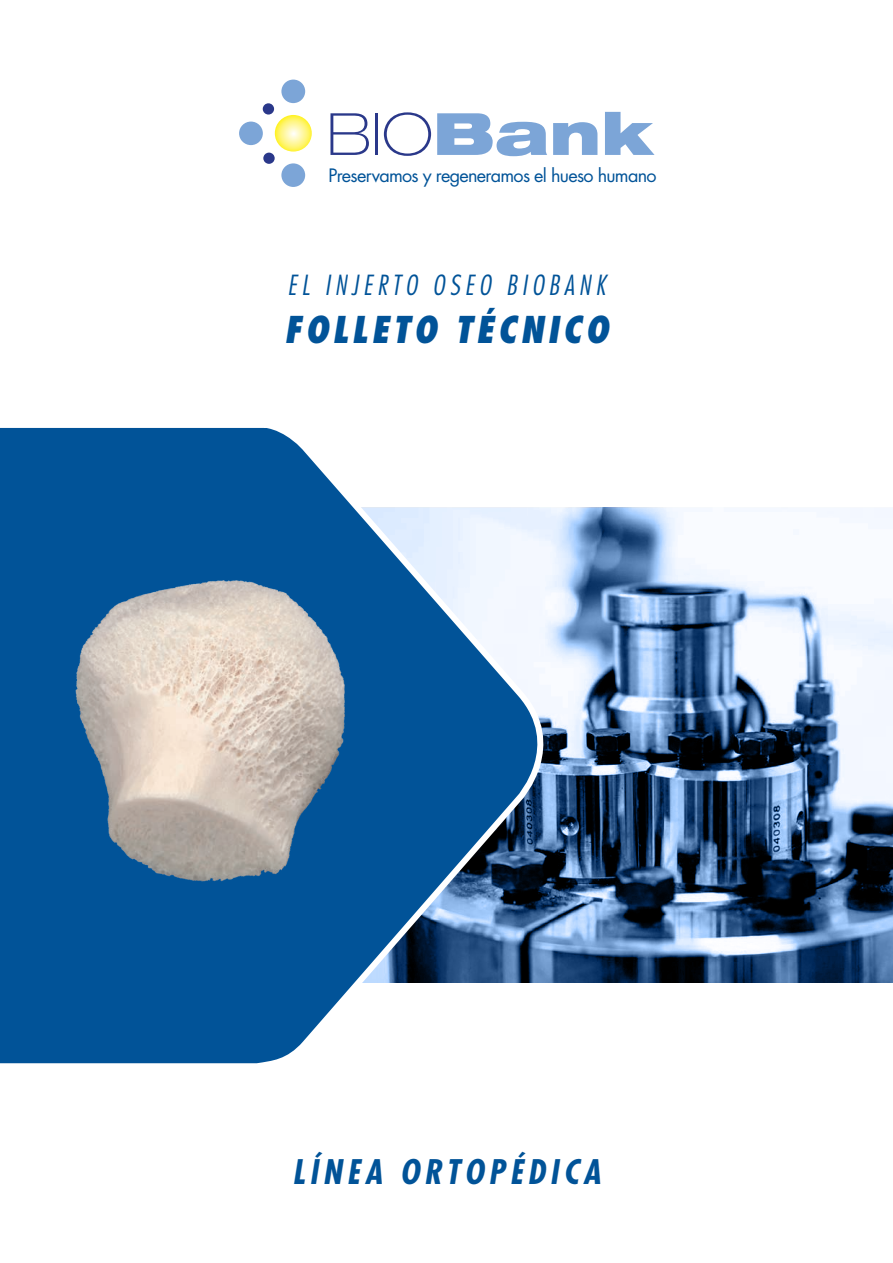
<style>
.page{position:relative;width:893px;height:1263px;background:#fff}
.page>*{position:absolute;margin:0;border:0;box-sizing:border-box;transform-origin:0 0}
.t1{font:italic 800 condensed 36px "Futura Std";letter-spacing:.1em;color:#015398}
.t2{font:italic 700 condensed 33px "Futura Std";letter-spacing:.15em;color:#015398}
.t3{font:italic 300 condensed 27px "Futura Std";letter-spacing:.18em;color:#015398}
.t4{font:18px "Futura Std";letter-spacing:-.04em;color:#015398}
</style>
<div class="page">
<svg style="left:275px;top:115px;width:37px;height:37px"></svg>
<div style="left:281px;top:80px;width:24px;height:23px;background:#7ca5d7;border-radius:50%"></div>
<div style="left:239px;top:122px;width:24px;height:23px;background:#7ca5d7;border-radius:50%"></div>
<div style="left:281px;top:163px;width:24px;height:24px;background:#7ca5d7;border-radius:50%"></div>
<div style="left:263px;top:103px;width:11px;height:12px;background:#2a388a;border-radius:50%"></div>
<div style="left:263px;top:153px;width:12px;height:11px;background:#2a388a;border-radius:50%"></div>
<svg style="left:330px;top:113px;width:39px;height:42px"></svg>
<hr style="left:375px;top:113px;width:3px;height:42px;background:#2a388a">
<svg style="left:384px;top:112px;width:47px;height:44px"></svg>
<svg style="left:437px;top:113px;width:110px;height:43px"></svg>
<svg style="left:553px;top:122px;width:44px;height:33px"></svg>
<svg style="left:605px;top:112px;width:49px;height:43px"></svg>
<img style="left:565px;top:508px;width:328px;height:475px">
<svg style="left:0;top:427px;width:565px;height:637px"></svg>
<img style="left:62px;top:557px;width:299px;height:342px">
<p class="t4" style="left:328px;top:164px;width:330px">Preservamos y regeneramos el hueso humano</p>
<h3 class="t3" style="left:287px;top:269px;width:320px">EL INJERTO OSEO BIOBANK</h3>
<h1 class="t1" style="left:284px;top:307px;width:326px">FOLLETO TÉCNICO</h1>
<h2 class="t2" style="left:292px;top:1151px;width:310px">LÍNEA ORTOPÉDICA</h2>
</div>
